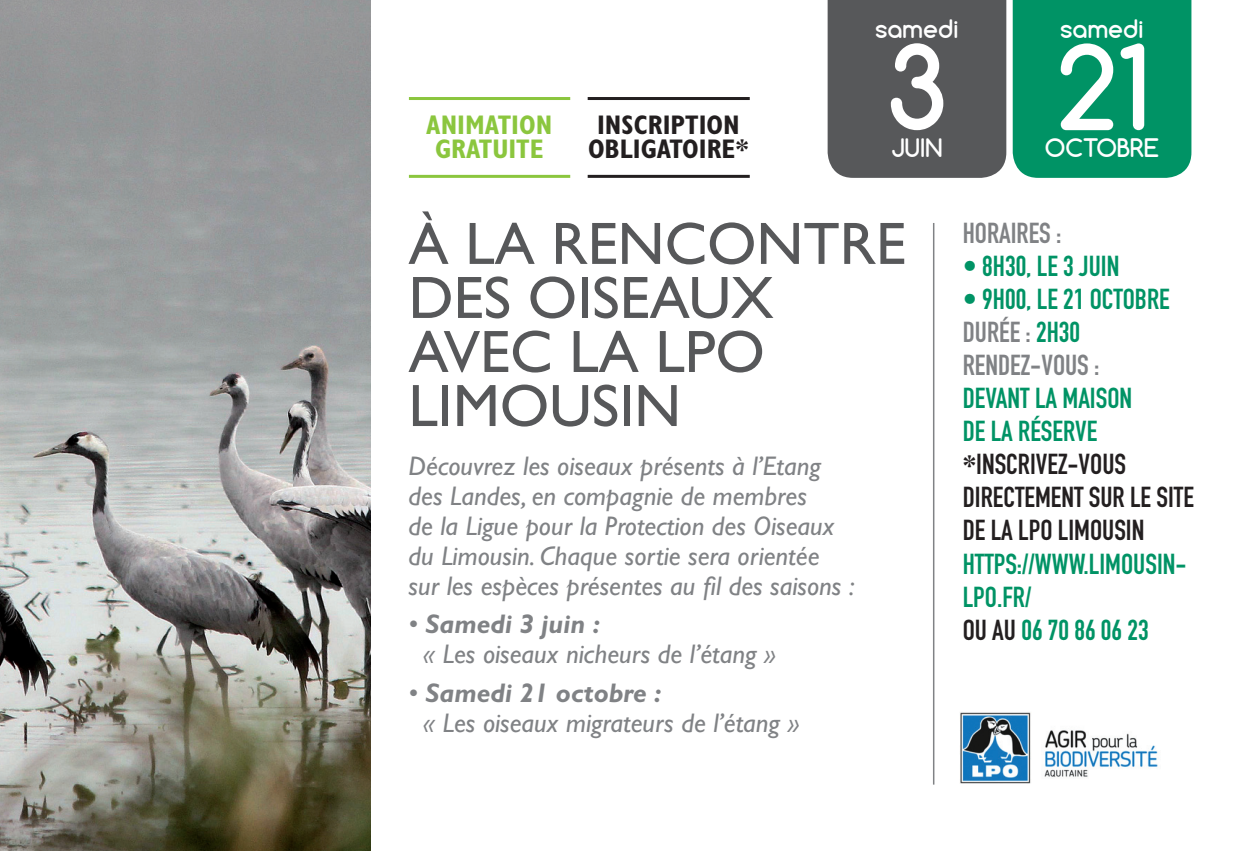
<style>
.page{position:relative;width:1234px;height:851px;background:#fff}
.page>*{position:absolute;margin:0;border:0;box-sizing:border-box;transform-origin:0 0}
.t1{font:700 111px "Comfortaa";color:#fff}
.t2{font:60px/54px "Gill Sans Std";color:#57585a}
.t3{font:28.5px/33px "DIN Engschrift Std";color:#009365}
.t4{font:28.5px/33px "DIN Engschrift Std";color:#231f20}
.t5{font:28.5px "DIN Engschrift Std";color:#808285}
.t6{font:italic 27px/30px "Gill Sans Std";color:#808285}
.t7{font:700 condensed 27px/24px "Gill Sans Std";color:#231f20;text-align:center}
.t8{font:700 condensed 27px/24px "Gill Sans Std";color:#8bc63e;text-align:center}
.t9{font:700 24px "Comfortaa";color:#fff}
.s1{font-weight:700}
.s2{color:#808285}
.s3{color:#009365}
.s4{font-family:"Gill Sans Std";font-weight:700;font-stretch:condensed;font-size:27px}
.s5{color:#231f20}
</style>
<div class="page">
<img style="left:0;top:0;width:370px;height:850px">
<hr style="left:932px;top:223px;width:2px;height:561px;background:#808285">
<hr style="left:587px;top:175px;width:162px;height:3px;background:#231f20">
<hr style="left:587px;top:97px;width:162px;height:3px;background:#231f20">
<hr style="left:409px;top:175px;width:161px;height:3px;background:#8bc63e">
<hr style="left:409px;top:97px;width:161px;height:3px;background:#8bc63e">
<div style="left:1012px;top:0;width:179px;height:178px;background:#009365"></div>
<div style="left:827px;top:0;width:179px;height:178px;background:#57585a"></div>
<img style="left:960px;top:712px;width:198px;height:72px">
<p class="t8" style="left:426px;top:113px;width:127px">ANIMATION<br>GRATUITE</p>
<p class="t7" style="left:588px;top:113px;width:162px">INSCRIPTION<br>OBLIGATOIRE*</p>
<p class="t9" style="left:874px;top:14px;width:85px">samedi</p>
<p class="t9" style="left:1059px;top:14px;width:85px">samedi</p>
<h1 class="t1" style="left:886px;top:17px;width:62px">3</h1>
<h1 class="t1" style="left:1056px;top:17px;width:93px">21</h1>
<p class="t9" style="left:891px;top:132px;width:52px">juin</p>
<p class="t9" style="left:1044px;top:132px;width:116px">octobre</p>
<h2 class="t2" style="left:408px;top:217px;width:183px">À LA RENCONTRE<br>DES</h2>
<h2 class="t2" style="left:527px;top:271px;width:36px">OISEAUX</h2>
<h2 class="t2" style="left:408px;top:325px;width:37px">AVEC</h2>
<h2 class="t2" style="left:569px;top:325px;width:192px">LA LPO</h2>
<h2 class="t2" style="left:408px;top:379px;width:64px">LIMOUSIN</h2>
<p class="t6" style="left:408px;top:451px;width:447px">Découvrez les oiseaux présents à l’Etang des Landes, en compagnie de membres<br>de la Ligue pour la Protection des Oiseaux du Limousin. Chaque sortie sera orientée sur les espèces présentes au fil des saisons :</p>
<p class="t6" style="left:423px;top:609px;width:354px;text-indent:-15px">• <span class="s1">Samedi 3 juin :<br></span>« Les oiseaux nicheurs de l’étang »</p>
<p class="t6" style="left:423px;top:678px;width:377px;text-indent:-15px">• <span class="s1">Samedi 21 octobre :<br></span>« Les oiseaux migrateurs de l’étang »</p>
<p class="t5" style="left:962px;top:216px;width:100px">HORAIRES :</p>
<p class="t3" style="left:962px;top:250px;width:137px">• 8H30, LE 3 JUIN</p>
<p class="t3" style="left:962px;top:283px;width:196px">• 9H00, LE 21 OCTOBRE<br><span class="s2">DURÉE :</span> 2H30<br><span class="s2">RENDEZ-VOUS :</span></p>
<p class="t4" style="left:962px;top:382px;width:232px"><span class="s3">DEVANT LA MAISON<br>DE LA RÉSERVE </span><span class="s4">*</span>INSCRIVEZ-VOUS<br>DIRECTEMENT SUR LE SITE<br>DE LA LPO LIMOUSIN</p>
<p class="t3" style="left:962px;top:547px;width:225px">HTTPS://WWW.LIMOUSIN-<br>LPO.FR/<br><span class="s5">OU AU</span> 06 70 86 06 23</p>
</div>
